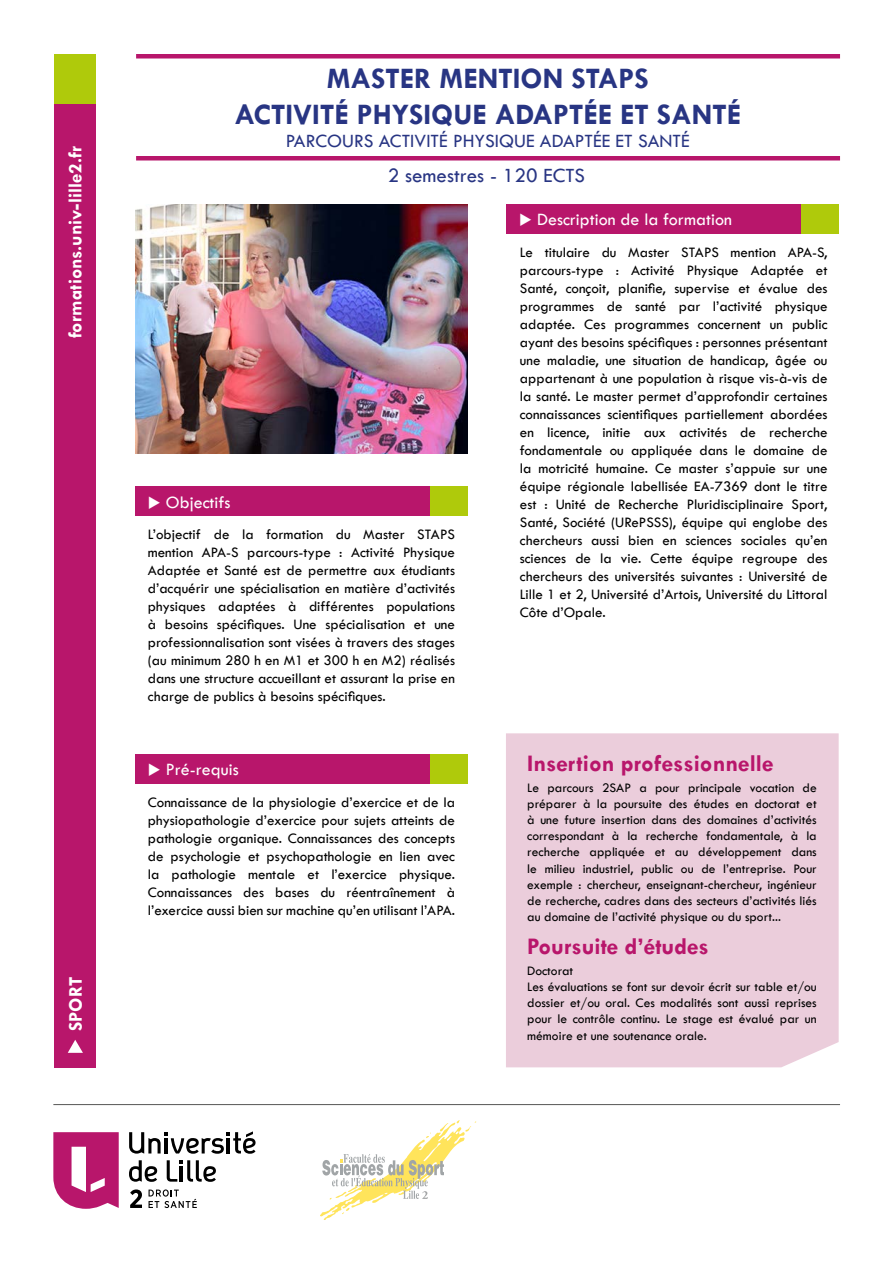
<style>
.page{position:relative;width:893px;height:1263px;background:#fff}
.page>*{position:absolute;margin:0;border:0;box-sizing:border-box;transform-origin:0 0}
.t1{font:700 30px/36px "Tw Cen";color:#283583;text-align:center}
.t2{font:700 24px "Tw Cen";color:#b8166b}
.t3{font:21px "Tw Cen";color:#283583}
.t4{font:19.5px "Tw Cen";color:#283583}
.t5{font:700 19.5px "Tw Cen";color:#fff}
.t6{font:18px "Tw Cen";color:#fff}
.t7{font:15px/18px "Tw Cen";color:#000;text-align:justify}
.t8{font:13.5px/16.2px "Tw Cen";color:#000;text-align:justify}
</style>
<div class="page">
<img style="left:135px;top:205px;width:333px;height:249px">
<hr style="left:136px;top:156px;width:704px;height:4px;background:#b8166b">
<div style="left:136px;top:54px;width:704px;height:5px;background:#b8166b"></div>
<div style="left:54px;top:55px;width:42px;height:49px;background:#afca0b"></div>
<div style="left:54px;top:104px;width:42px;height:963px;background:#b8166b"></div>
<svg style="left:68px;top:1040px;width:15px;height:13px"></svg>
<div style="left:506px;top:733px;width:333px;height:334px;background:#ebcddb"></div>
<div style="left:800px;top:205px;width:39px;height:29px;background:#afca0b"></div>
<div style="left:506px;top:205px;width:294px;height:29px;background:#b8166b"></div>
<div style="left:429px;top:487px;width:39px;height:29px;background:#afca0b"></div>
<div style="left:135px;top:487px;width:294px;height:29px;background:#b8166b"></div>
<div style="left:429px;top:755px;width:39px;height:29px;background:#afca0b"></div>
<div style="left:135px;top:755px;width:294px;height:29px;background:#b8166b"></div>
<hr style="left:53px;top:1104px;width:787px;height:1px;background:#575756">
<svg style="left:149px;top:1189px;width:48px;height:19px"></svg>
<svg style="left:130px;top:1189px;width:12px;height:19px"></svg>
<svg style="left:53px;top:1132px;width:66px;height:77px"></svg>
<svg style="left:129px;top:1160px;width:28px;height:22px"></svg>
<svg style="left:167px;top:1160px;width:49px;height:22px"></svg>
<svg style="left:129px;top:1131px;width:127px;height:23px"></svg>
<svg style="left:320px;top:1120px;width:156px;height:100px"></svg>
<h3 class="t5" style="left:64px;top:338px;width:194px;rotate:-90deg">formations.univ-lille2.fr</h3>
<h3 class="t5" style="left:64px;top:1031px;width:56px;rotate:-90deg">SPORT</h3>
<h1 class="t1" style="left:234px;top:60px;width:508px">MASTER MENTION STAPS<br>ACTIVITÉ PHYSIQUE ADAPTÉE ET SANTÉ</h1>
<h3 class="t4" style="left:286px;top:129px;width:405px">PARCOURS ACTIVITÉ PHYSIQUE ADAPTÉE ET SANTÉ</h3>
<h3 class="t3" style="left:388px;top:163px;width:199px">2 semestres - 120 ECTS</h3>
<p class="t6" style="left:148px;top:491px;width:84px">◆ Objectifs</p>
<p class="t7" style="left:148px;top:525px;width:309px">L’objectif de la formation du Master STAPS mention APA-S parcours-type : Activité Physique Adaptée et Santé est de permettre aux étudiants d’acquérir une spécialisation en matière d’activités physiques adaptées à différentes populations à besoins spécifiques. Une spécialisation et une professionnalisation sont visées à travers des stages (au minimum 280 h en M1 et 300 h en M2) réalisés dans une structure accueillant et assurant la prise en charge de publics à besoins spécifiques.</p>
<p class="t6" style="left:148px;top:759px;width:92px">◆ Pré-requis</p>
<p class="t7" style="left:148px;top:793px;width:309px">Connaissance de la physiologie d’exercice et de la physiopathologie d’exercice pour sujets atteints de pathologie organique. Connaissances des concepts de psychologie et psychopathologie en lien avec la pathologie mentale et l’exercice physique.<br>Connaissances des bases du réentraînement à l’exercice aussi bien sur machine qu’en utilisant l’APA.</p>
<p class="t6" style="left:519px;top:209px;width:214px">◆ Description de la formation</p>
<p class="t7" style="left:520px;top:243px;width:309px">Le titulaire du Master STAPS mention APA-S, parcours-type : Activité Physique Adaptée et Santé, conçoit, planifie, supervise et évalue des programmes de santé par l’activité physique adaptée. Ces programmes concernent un public ayant des besoins spécifiques : personnes présentant une maladie, une situation de handicap, âgée ou appartenant à une population à risque vis-à-vis de la santé. Le master permet d’approfondir certaines connaissances scientifiques partiellement abordées en licence, initie aux activités de recherche fondamentale ou appliquée dans le domaine de la motricité humaine. Ce master s’appuie sur une équipe régionale labellisée EA-7369 dont le titre est : Unité de Recherche Pluridisciplinaire Sport, Santé, Société (URePSSS), équipe qui englobe des chercheurs aussi bien en sciences sociales qu’en sciences de la vie. Cette équipe regroupe des chercheurs des universités suivantes : Université de Lille 1 et 2, Université d’Artois, Université du Littoral Côte d’Opale.</p>
<h2 class="t2" style="left:527px;top:749px;width:248px">Insertion professionnelle</h2>
<p class="t8" style="left:527px;top:779px;width:291px">Le parcours 2SAP a pour principale vocation de préparer à la poursuite des études en doctorat et à une future insertion dans des domaines d’activités correspondant à la recherche fondamentale, à la recherche appliquée et au développement dans le milieu industriel, public ou de l’entreprise. Pour exemple : chercheur, enseignant-chercheur, ingénieur de recherche, cadres dans des secteurs d’activités liés au domaine de l’activité physique ou du sport...</p>
<h2 class="t2" style="left:527px;top:932px;width:183px">Poursuite d’études</h2>
<p class="t8" style="left:527px;top:962px;width:291px;text-align:left">Doctorat<br>Les évaluations se font sur devoir écrit sur table et/ou dossier et/ou oral. Ces modalités sont aussi reprises pour le contrôle continu. Le stage est évalué par un mémoire et une soutenance orale.</p>
</div>
